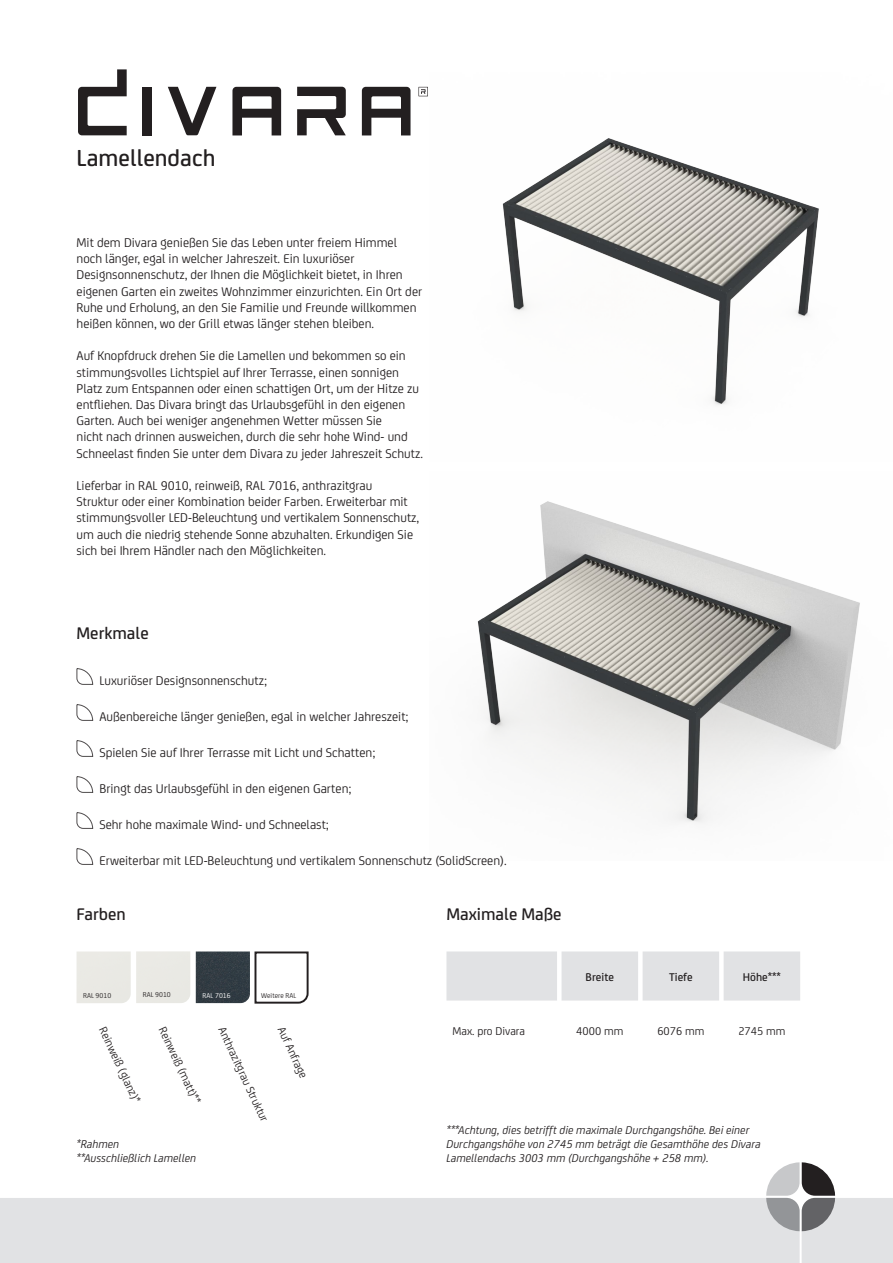
<style>
.page{position:relative;width:893px;height:1263px;background:#fff}
.page>*{position:absolute;margin:0;border:0;box-sizing:border-box;transform-origin:0 0}
.Kleuren{font:500 24.75px "FS Joey";color:#231f20}
.CB_Tussenkop{font:500 18px "FS Joey";color:#231f20}
.CB_Opsomming{font:13.5px/16.2px "FS Joey";color:#231f20}
.CB_Body_8pt{font:italic 12px/14.4px "FS Joey";color:#231f20}
.CB_Body_8pt-2{font:12px "FS Joey";color:#231f20}
.CB_Tabeltekst{font:12px "FS Joey";color:#231f20}
.CB_Tabeltekst-2{font:500 12px "FS Joey";color:#231f20}
.CB_RAL-kleuren{font:7.5px "FS Joey";color:#231f20}
.CB_RAL-kleuren-2{font:7.5px "FS Joey";color:#fff}
</style>
<div class="page">
<img style="left:502px;top:138px;width:317px;height:267px">
<img style="left:477px;top:501px;width:383px;height:322px">
<svg style="left:76px;top:668px;width:17px;height:17px"></svg>
<svg style="left:76px;top:704px;width:17px;height:17px"></svg>
<svg style="left:76px;top:740px;width:17px;height:17px"></svg>
<svg style="left:76px;top:776px;width:17px;height:17px"></svg>
<svg style="left:76px;top:812px;width:17px;height:17px"></svg>
<svg style="left:76px;top:848px;width:17px;height:17px"></svg>
<svg style="left:78px;top:69px;width:49px;height:66px"></svg>
<svg style="left:362px;top:87px;width:48px;height:48px"></svg>
<svg style="left:418px;top:87px;width:10px;height:9px"></svg>
<div style="left:142px;top:87px;width:10px;height:48px;background:#231f20"></div>
<svg style="left:168px;top:87px;width:48px;height:48px"></svg>
<svg style="left:297px;top:87px;width:49px;height:48px"></svg>
<svg style="left:232px;top:87px;width:49px;height:48px"></svg>
<svg style="left:254px;top:951px;width:55px;height:53px"></svg>
<div style="left:196px;top:951px;width:54px;height:52px;background:#323c43"></div>
<div style="left:446px;top:951px;width:354px;height:49px;background:#e1e2e4"></div>
<div style="left:0;top:1198px;width:766px;height:65px;background:#e1e2e4"></div>
<svg style="left:766px;top:1162px;width:127px;height:101px"></svg>
<p class="Kleuren" style="left:77px;top:140px;width:140px">Lamellendach</p>
<p class="CB_Opsomming" style="left:77px;top:234px;width:347px">Mit dem Divara genießen Sie das Leben unter freiem Himmel noch länger, egal in welcher Jahreszeit. Ein luxuriöser Designsonnenschutz, der Ihnen die Möglichkeit bietet, in Ihren eigenen Garten ein zweites Wohnzimmer einzurichten. Ein Ort der Ruhe und Erholung, an den Sie Familie und Freunde willkommen heißen können, wo der Grill etwas länger stehen bleiben.</p>
<p class="CB_Opsomming" style="left:77px;top:347px;width:348px">Auf Knopfdruck drehen Sie die Lamellen und bekommen so ein stimmungsvolles Lichtspiel auf Ihrer Terrasse, einen sonnigen Platz zum Entspannen oder einen schattigen Ort, um der Hitze zu entfliehen. Das Divara bringt das Urlaubsgefühl in den eigenen Garten. Auch bei weniger angenehmen Wetter müssen Sie<br>nicht nach drinnen ausweichen, durch die sehr hohe Wind- und Schneelast finden Sie unter dem Divara zu jeder Jahreszeit Schutz.</p>
<p class="CB_Opsomming" style="left:77px;top:477px;width:344px">Lieferbar in RAL 9010, reinweiß, RAL 7016, anthrazitgrau<br>Struktur oder einer Kombination beider Farben. Erweiterbar mit stimmungsvoller LED-Beleuchtung und vertikalem Sonnenschutz, um auch die niedrig stehende Sonne abzuhalten. Erkundigen Sie sich bei Ihrem Händler nach den Möglichkeiten.</p>
<p class="CB_Tussenkop" style="left:77px;top:620px;width:74px">Merkmale</p>
<p class="CB_Opsomming" style="left:99px;top:671px;width:169px">Luxuriöser Designsonnenschutz;</p>
<p class="CB_Opsomming" style="left:99px;top:707px;width:311px">Außenbereiche länger genießen, egal in welcher Jahreszeit;</p>
<p class="CB_Opsomming" style="left:99px;top:743px;width:278px">Spielen Sie auf Ihrer Terrasse mit Licht und Schatten;</p>
<p class="CB_Opsomming" style="left:99px;top:779px;width:254px">Bringt das Urlaubsgefühl in den eigenen Garten;</p>
<p class="CB_Opsomming" style="left:99px;top:815px;width:231px">Sehr hohe maximale Wind- und Schneelast;</p>
<p class="CB_Opsomming" style="left:99px;top:851px;width:409px">Erweiterbar mit LED-Beleuchtung und vertikalem Sonnenschutz (SolidScreen).</p>
<p class="CB_Tussenkop" style="left:77px;top:900px;width:51px">Farben</p>
<p class="CB_Tussenkop" style="left:446px;top:900px;width:117px">Maximale Maße</p>
<p class="CB_Tabeltekst-2" style="left:586px;top:968px;width:30px">Breite</p>
<p class="CB_Tabeltekst-2" style="left:669px;top:968px;width:25px">Tiefe</p>
<p class="CB_Tabeltekst-2" style="left:743px;top:968px;width:40px">Höhe***</p>
<p class="CB_RAL-kleuren" style="left:143px;top:990px;width:30px">RAL 9010</p>
<p class="CB_Body_8pt-2" style="left:170px;top:1024px;width:85px;rotate:65deg">Reinweiß (matt)**</p>
<p class="CB_RAL-kleuren" style="left:83px;top:990px;width:30px">RAL 9010</p>
<p class="CB_RAL-kleuren-2" style="left:203px;top:990px;width:30px">RAL 7016</p>
<p class="CB_Body_8pt-2" style="left:110px;top:1024px;width:84px;rotate:65deg">Reinweiß (glanz)*</p>
<p class="CB_Body_8pt-2" style="left:229px;top:1024px;width:105px;rotate:65deg">Anthrazitgrau Struktur</p>
<p class="CB_RAL-kleuren" style="left:261px;top:990px;width:37px">Weitere RAL</p>
<p class="CB_Body_8pt-2" style="left:289px;top:1024px;width:56px;rotate:65deg">Auf Anfrage</p>
<p class="CB_Body_8pt" style="left:77px;top:1136px;width:44px">*Rahmen</p>
<p class="CB_Body_8pt" style="left:77px;top:1150px;width:121px">**Ausschließlich Lamellen</p>
<p class="CB_Tabeltekst" style="left:452px;top:1022px;width:74px">Max. pro Divara</p>
<p class="CB_Tabeltekst" style="left:576px;top:1022px;width:49px">4000 mm</p>
<p class="CB_Tabeltekst" style="left:657px;top:1022px;width:49px">6076 mm</p>
<p class="CB_Tabeltekst" style="left:738px;top:1022px;width:49px">2745 mm</p>
<p class="CB_Body_8pt" style="left:446px;top:1122px;width:316px">***Achtung, dies betrifft die maximale Durchgangshöhe. Bei einer<br>Durchgangshöhe von 2745 mm beträgt die Gesamthöhe des Divara<br>Lamellendachs 3003 mm (Durchgangshöhe + 258 mm).</p>
</div>
